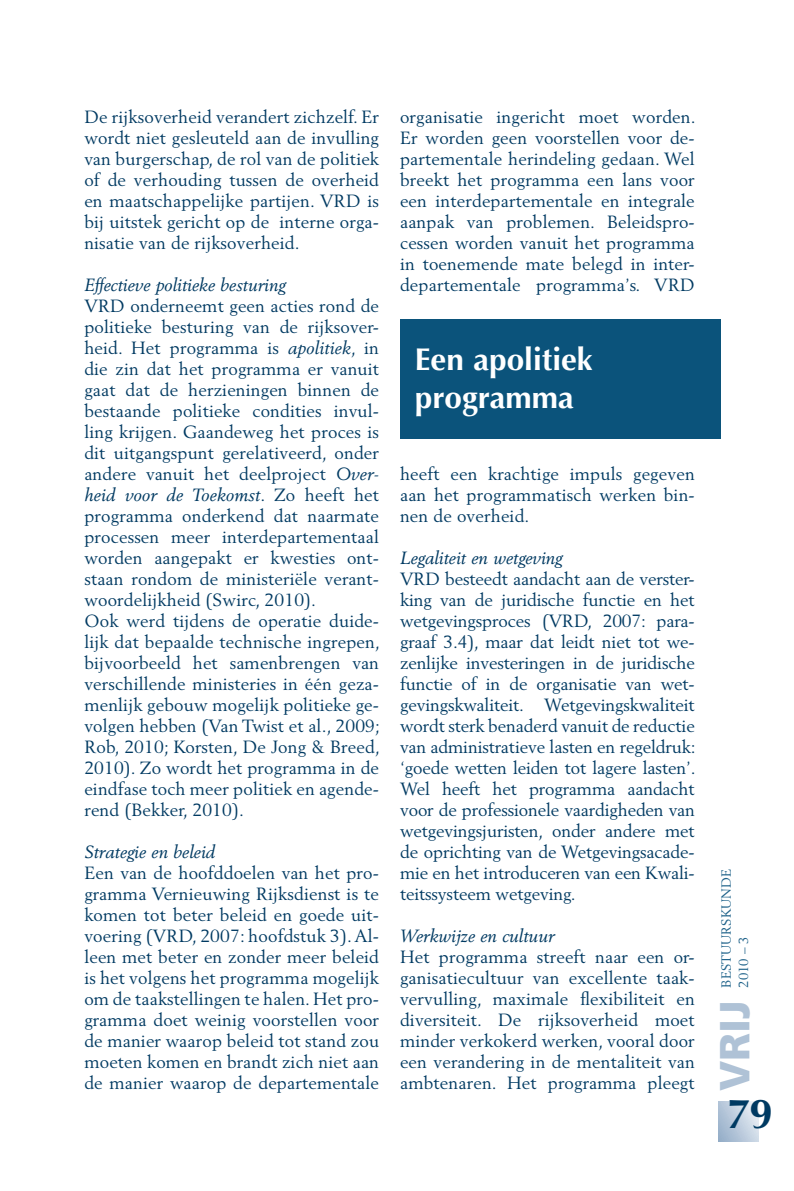
<style>
.page{position:relative;width:794px;height:1191px;background:#fff}
.page>*{position:absolute;margin:0;border:0;box-sizing:border-box;transform-origin:0 0}
.t1{font:900 42px "Frutiger";color:#afc2d6}
.t2{font:700 42px "Optima";color:#003a62}
.t3{font:700 31.5px/37.8px "Optima";color:#fff}
.t4{font:17.5px/21px "Berling";letter-spacing:.01em;color:#003a62;text-align:justify}
.t5{font:italic 17.5px "Berling";color:#003a62}
.t6{font:13.12px/17.5px "Berling";color:#1d6189}
.s1{font-style:italic}
</style>
<div class="page">
<svg style="left:719px;top:1102px;width:39px;height:39px;background:#c1d0e0"></svg>
<div style="left:400px;top:319px;width:320px;height:120px;background:#0b537b"></div>
<p class="t4" style="left:84px;top:107px;width:296px">De rijksoverheid verandert zichzelf. Er wordt niet gesleuteld aan de invulling van burgerschap, de rol van de politiek of de verhouding tussen de overheid en maatschappelijke partijen. VRD is bij uitstek gericht op de interne orga&shy;nisatie van de rijksoverheid.</p>
<p class="t5" style="left:84px;top:277px;width:203px">Effectieve politieke besturing</p>
<p class="t4" style="left:84px;top:296px;width:297px;text-align:left">VRD onderneemt geen acties rond de politieke besturing van de rijksover&shy;heid. Het programma is <span class="s1">apolitiek</span>, in die zin dat het programma er vanuit gaat dat de herzieningen binnen de bestaande politieke condities invul&shy;ling krijgen. Gaandeweg het proces is dit uitgangspunt gerelativeerd, onder andere vanuit het deelproject <span class="s1">Over&shy;heid voor de Toekomst</span>. Zo heeft het programma onderkend dat naarmate processen meer interdepartementaal worden aangepakt er kwesties ont&shy;staan rondom de ministeriële verant&shy;woordelijkheid (Swirc, 2010).<br>Ook werd tijdens de operatie duide&shy;lijk dat bepaalde technische ingrepen, bijvoorbeeld het samenbrengen van verschillende ministeries in één geza&shy;menlijk gebouw mogelijk politieke ge&shy;volgen hebben (Van Twist et al., 2009; Rob, 2010; Korsten, De Jong &amp; Breed, 2010). Zo wordt het programma in de eindfase toch meer politiek en agende&shy;rend (Bekker, 2010).</p>
<p class="t5" style="left:84px;top:844px;width:132px">Strategie en beleid</p>
<p class="t4" style="left:84px;top:863px;width:296px">Een van de hoofddoelen van het pro&shy;gramma Vernieuwing Rijksdienst is te komen tot beter beleid en goede uit&shy;voering (VRD, 2007: hoofdstuk 3). Al&shy;leen met beter en zonder meer beleid is het volgens het programma mogelijk om de taakstellingen te halen. Het pro&shy;gramma doet weinig voorstellen voor de manier waarop beleid tot stand zou moeten komen en brandt zich niet aan de manier waarop de departementale</p>
<p class="t4" style="left:400px;top:107px;width:297px">organisatie ingericht moet worden.<br>Er worden geen voorstellen voor de&shy;partementale herindeling gedaan. Wel breekt het programma een lans voor een interdepartementale en integrale aanpak van problemen. Beleidspro&shy;cessen worden vanuit het programma in toenemende mate belegd in inter&shy;departementale programma’s. VRD</p>
<h2 class="t3" style="left:415px;top:343px;width:179px">Een apolitiek programma</h2>
<p class="t4" style="left:400px;top:464px;width:296px">heeft een krachtige impuls gegeven aan het programmatisch werken bin&shy;nen de overheid.</p>
<p class="t5" style="left:400px;top:550px;width:164px">Legaliteit en wetgeving</p>
<p class="t4" style="left:400px;top:569px;width:297px">VRD besteedt aandacht aan de verster&shy;king van de juridische functie en het wetgevingsproces (VRD, 2007: para&shy;graaf 3.4), maar dat leidt niet tot we&shy;zenlijke investeringen in de juridische functie of in de organisatie van wet&shy;gevingskwaliteit. Wetgevingskwaliteit wordt sterk benaderd vanuit de reductie van administratieve lasten en regeldruk: ‘goede wetten leiden tot lagere lasten’.<br>Wel heeft het programma aandacht voor de professionele vaardigheden van wetgevingsjuristen, onder andere met de oprichting van de Wetgevingsacade&shy;mie en het introduceren van een Kwali&shy;teitssysteem wetgeving.</p>
<p class="t5" style="left:400px;top:928px;width:156px">Werkwijze en cultuur</p>
<p class="t4" style="left:400px;top:947px;width:296px">Het programma streeft naar een or&shy;ganisatiecultuur van excellente taak&shy;vervulling, maximale flexibiliteit en diversiteit. De rijksoverheid moet minder verkokerd werken, vooral door een verandering in de mentaliteit van ambtenaren. Het programma pleegt</p>
<p class="t6" style="left:718px;top:987px;width:120px;rotate:-90deg">BESTUURSKUNDE<br>2010 – 3</p>
<h1 class="t1" style="left:718px;top:1091px;width:93px;rotate:-90deg">VRIJ</h1>
<h1 class="t2" style="left:727px;top:1096px;width:47px">79</h1>
</div>
